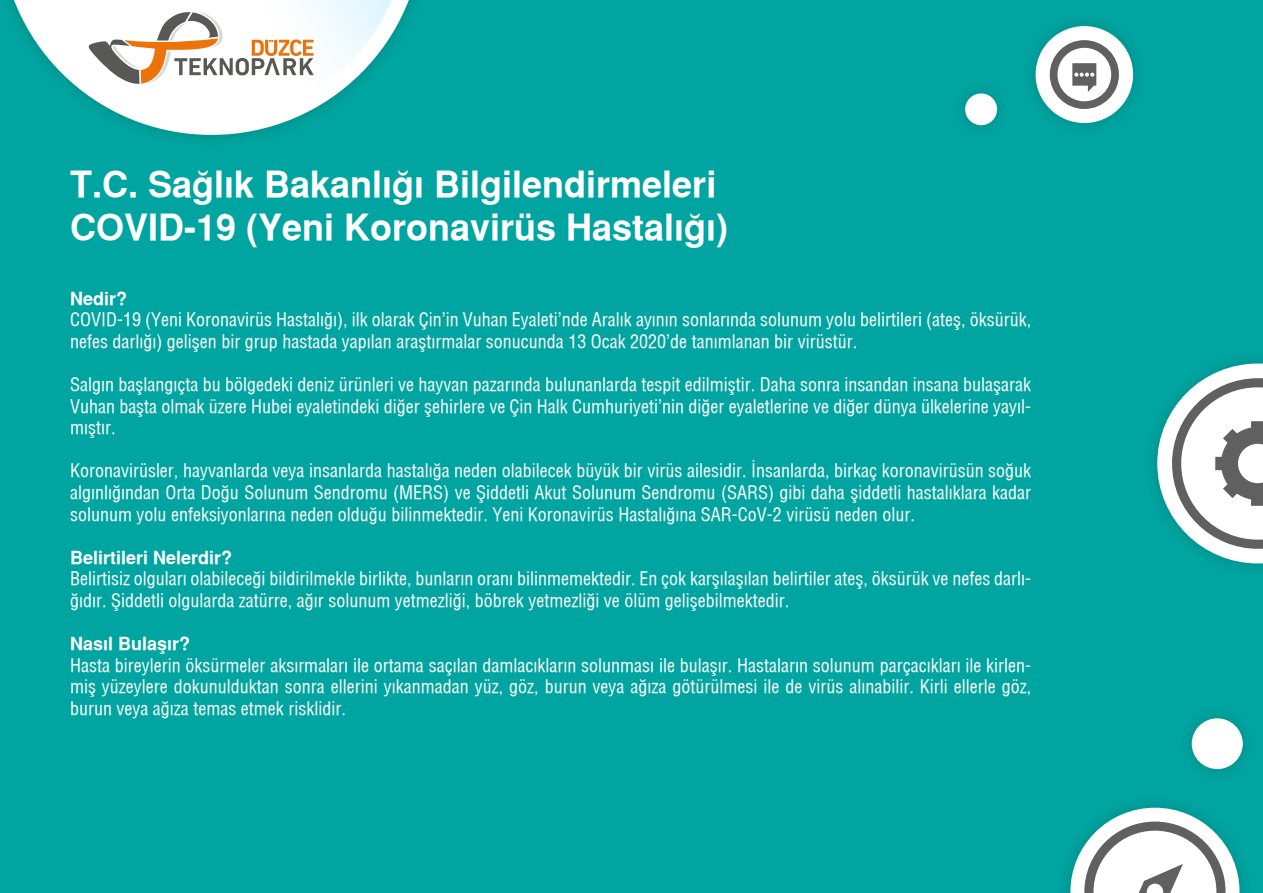
<style>
.page{position:relative;width:1263px;height:893px;background:#00a5a1}
.page>*{position:absolute;margin:0;border:0;box-sizing:border-box;transform-origin:0 0}
.t1{font:700 36px/43.2px "Helvetica";color:#fff}
.t2{font:18px/21.6px "Helvetica Condensed";color:#fff;text-align:justify}
.t3{font:700 18px "Helvetica";color:#fff}
</style>
<div class="page">
<svg style="left:12px;top:0;width:399px;height:135px"></svg>
<img style="left:1033px;top:23px;width:103px;height:102px">
<div style="left:1035px;top:26px;width:98px;height:97px;background:#fff;border-radius:50%"></div>
<div style="left:1050px;top:40px;width:69px;height:69px;background:#606060;border-radius:50%"></div>
<svg style="left:1057px;top:48px;width:54px;height:53px"></svg>
<img style="left:1190px;top:717px;width:54px;height:53px">
<div style="left:1192px;top:718px;width:51px;height:51px;background:#fff;border-radius:50%"></div>
<img style="left:964px;top:96px;width:34px;height:30px">
<div style="left:965px;top:93px;width:32px;height:32px;background:#fff;border-radius:50%"></div>
<img style="left:1155px;top:361px;width:108px;height:205px">
<svg style="left:1157px;top:364px;width:106px;height:199px"></svg>
<img style="left:1067px;top:805px;width:175px;height:88px">
<svg style="left:1070px;top:808px;width:169px;height:85px"></svg>
<svg style="left:31px;top:0;width:361px;height:119px"></svg>
<h1 class="t1" style="left:70px;top:162px;width:660px">T.C. Sağlık Bakanlığı Bilgilendirmeleri<br>COVID-19 (Yeni Koronavirüs Hastalığı)</h1>
<p class="t3" style="left:70px;top:287px;width:59px">Nedir?</p>
<p class="t2" style="left:70px;top:309px;width:963px">COVID-19 (Yeni Koronavirüs Hastalığı), ilk olarak Çin’in Vuhan Eyaleti’nde Aralık ayının sonlarında solunum yolu belirtileri (ateş, öksürük, nefes darlığı) gelişen bir grup hastada yapılan araştırmalar sonucunda 13 Ocak 2020’de tanımlanan bir virüstür.</p>
<p class="t2" style="left:70px;top:373px;width:963px">Salgın başlangıçta bu bölgedeki deniz ürünleri ve hayvan pazarında bulunanlarda tespit edilmiştir. Daha sonra insandan insana bulaşarak Vuhan başta olmak üzere Hubei eyaletindeki diğer şehirlere ve Çin Halk Cumhuriyeti’nin diğer eyaletlerine ve diğer dünya ülkelerine yayıl&shy;mıştır.</p>
<p class="t2" style="left:70px;top:460px;width:963px">Koronavirüsler, hayvanlarda veya insanlarda hastalığa neden olabilecek büyük bir virüs ailesidir. İnsanlarda, birkaç koronavirüsün soğuk algınlığından Orta Doğu Solunum Sendromu (MERS) ve Şiddetli Akut Solunum Sendromu (SARS) gibi daha şiddetli hastalıklara kadar solunum yolu enfeksiyonlarına neden olduğu bilinmektedir. Yeni Koronavirüs Hastalığına SAR-CoV-2 virüsü neden olur.</p>
<p class="t3" style="left:70px;top:547px;width:164px">Belirtileri Nelerdir?</p>
<p class="t2" style="left:70px;top:568px;width:963px">Belirtisiz olguları olabileceği bildirilmekle birlikte, bunların oranı bilinmemektedir. En çok karşılaşılan belirtiler ateş, öksürük ve nefes darlı&shy;ğıdır. Şiddetli olgularda zatürre, ağır solunum yetmezliği, böbrek yetmezliği ve ölüm gelişebilmektedir.</p>
<p class="t3" style="left:70px;top:633px;width:122px">Nasıl Bulaşır?</p>
<p class="t2" style="left:70px;top:654px;width:963px">Hasta bireylerin öksürmeler aksırmaları ile ortama saçılan damlacıkların solunması ile bulaşır. Hastaların solunum parçacıkları ile kirlen&shy;miş yüzeylere dokunulduktan sonra ellerini yıkanmadan yüz, göz, burun veya ağıza götürülmesi ile de virüs alınabilir. Kirli ellerle göz, burun veya ağıza temas etmek risklidir.</p>
</div>
